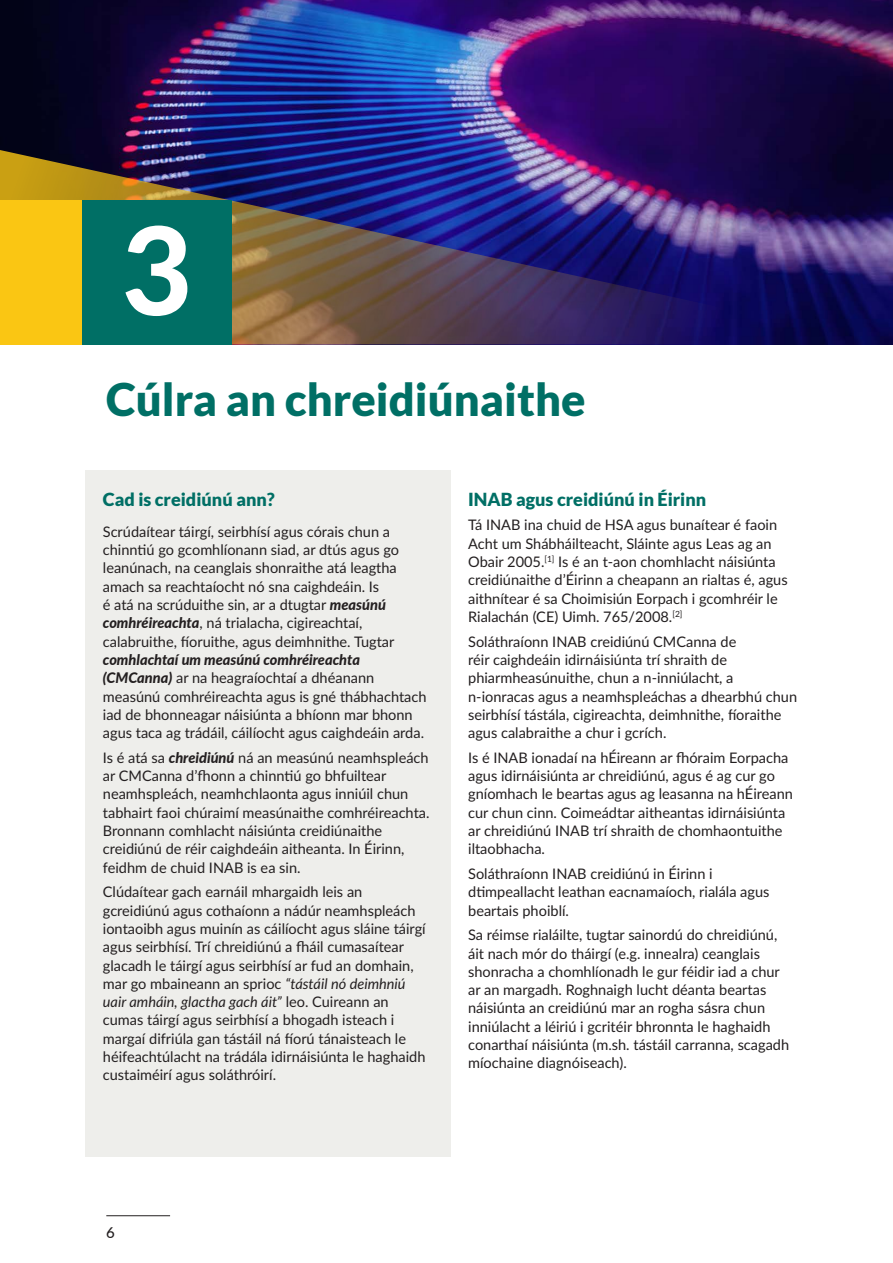
<style>
.page{position:relative;width:893px;height:1263px;background:#fff}
.page>*{position:absolute;margin:0;border:0;box-sizing:border-box;transform-origin:0 0}
.Main_heads_1{font:800 122.1px "Lato";color:#fff}
.chapter_head_1{font:900 45px "Lato";color:#006f65}
.Gov_body{font:900 18px "Lato";color:#006f65}
.NEW_sub_A{font:900 18px "Lato";color:#006f65}
.t1{font:500 15px "Lato";color:#231f20}
.Gov_body-2{font:14.55px/18.3px "Lato";color:#231f20}
.s1{font-weight:800;font-style:italic}
.s2{font-style:italic}
</style>
<div class="page">
<div style="left:85px;top:470px;width:366px;height:687px;background:#eeeeeb"></div>
<img style="left:0;top:0;width:893px;height:150px">
<img style="left:0;top:150px;width:893px;height:194px">
<div style="left:81px;top:200px;width:150px;height:144px;background:#006f65"></div>
<div style="left:0;top:200px;width:81px;height:144px;background:#fac613"></div>
<hr style="left:106px;top:1215px;width:64px;height:1px;background:#231f20">
<p class="Main_heads_1" style="left:122px;top:180px;width:72px">3</p>
<p class="chapter_head_1" style="left:106px;top:374px;width:481px">Cúlra an chreidiúnaithe</p>
<p class="NEW_sub_A" style="left:103px;top:489px;width:173px">Cad is creidiúnú ann?</p>
<p class="Gov_body-2" style="left:103px;top:522px;width:325px">Scrúdaítear táirgí, seirbhísí agus córais chun a chinntiú go gcomhlíonann siad, ar dtús agus go leanúnach, na ceanglais shonraithe atá leagtha amach sa reachtaíocht nó sna caighdeáin. Is<br>é atá na scrúduithe sin, ar a dtugtar <span class="s1">measúnú comhréireachta</span>, ná trialacha, cigireachtaí, calabruithe, fíoruithe, agus deimhnithe. Tugtar <span class="s1">comhlachtaí um measúnú comhréireachta (CMCanna)</span> ar na heagraíochtaí a dhéanann measúnú comhréireachta agus is gné thábhachtach iad de bhonneagar náisiúnta a bhíonn mar bhonn agus taca ag trádáil, cáilíocht agus caighdeáin arda.</p>
<p class="Gov_body-2" style="left:103px;top:748px;width:328px">Is é atá sa <span class="s1">chreidiúnú</span> ná an measúnú neamhspleách ar CMCanna d’fhonn a chinntiú go bhfuiltear neamhspleách, neamhchlaonta agus inniúil chun tabhairt faoi chúraimí measúnaithe comhréireachta.<br>Bronnann comhlacht náisiúnta creidiúnaithe creidiúnú de réir caighdeáin aitheanta. In Éirinn, feidhm de chuid INAB is ea sin.</p>
<p class="Gov_body-2" style="left:103px;top:882px;width:324px">Clúdaítear gach earnáil mhargaidh leis an gcreidiúnú agus cothaíonn a nádúr neamhspleách iontaoibh agus muinín as cáilíocht agus sláine táirgí agus seirbhísí. Trí chreidiúnú a fháil cumasaítear glacadh le táirgí agus seirbhísí ar fud an domhain, mar go mbaineann an sprioc <span class="s2">“tástáil nó deimhniú uair amháin, glactha gach áit”</span> leo. Cuireann an cumas táirgí agus seirbhísí a bhogadh isteach i margaí difriúla gan tástáil ná fíorú tánaisteach le héifeachtúlacht na trádála idirnáisiúnta le haghaidh custaiméirí agus soláthróirí.</p>
<p class="Gov_body" style="left:468px;top:489px;width:240px">INAB agus creidiúnú in Éirinn</p>
<p class="Gov_body-2" style="left:468px;top:515px;width:321px">Tá INAB ina chuid de HSA agus bunaítear é faoin Acht um Shábháilteacht, Sláinte agus Leas ag an Obair 2005.<sup>[1]</sup> Is é an t-aon chomhlacht náisiúnta creidiúnaithe d’Éirinn a cheapann an rialtas é, agus aithnítear é sa Choimisiún Eorpach i gcomhréir le Rialachán (CE) Uimh. 765/2008.<sup>[2]</sup></p>
<p class="Gov_body-2" style="left:468px;top:631px;width:330px">Soláthraíonn INAB creidiúnú CMCanna de<br>réir caighdeáin idirnáisiúnta trí shraith de phiarmheasúnuithe, chun a n-inniúlacht, a n-ionracas agus a neamhspleáchas a dhearbhú chun seirbhísí tástála, cigireachta, deimhnithe, fíoraithe agus calabraithe a chur i gcrích.</p>
<p class="Gov_body-2" style="left:468px;top:748px;width:326px">Is é INAB ionadaí na hÉireann ar fhóraim Eorpacha agus idirnáisiúnta ar chreidiúnú, agus é ag cur go gníomhach le beartas agus ag leasanna na hÉireann cur chun cinn. Coimeádtar aitheantas idirnáisiúnta ar chreidiúnú INAB trí shraith de chomhaontuithe iltaobhacha.</p>
<p class="Gov_body-2" style="left:468px;top:864px;width:303px">Soláthraíonn INAB creidiúnú in Éirinn i dtimpeallacht leathan eacnamaíoch, rialála agus beartais phoiblí.</p>
<p class="Gov_body-2" style="left:468px;top:925px;width:323px">Sa réimse rialáilte, tugtar sainordú do chreidiúnú, áit nach mór do tháirgí (e.g. innealra) ceanglais shonracha a chomhlíonadh le gur féidir iad a chur ar an margadh. Roghnaigh lucht déanta beartas náisiúnta an creidiúnú mar an rogha sásra chun inniúlacht a léiriú i gcritéir bhronnta le haghaidh conarthaí náisiúnta (m.sh. tástáil carranna, scagadh míochaine diagnóiseach).</p>
<p class="t1" style="left:106px;top:1222px;width:10px">6</p>
</div>
